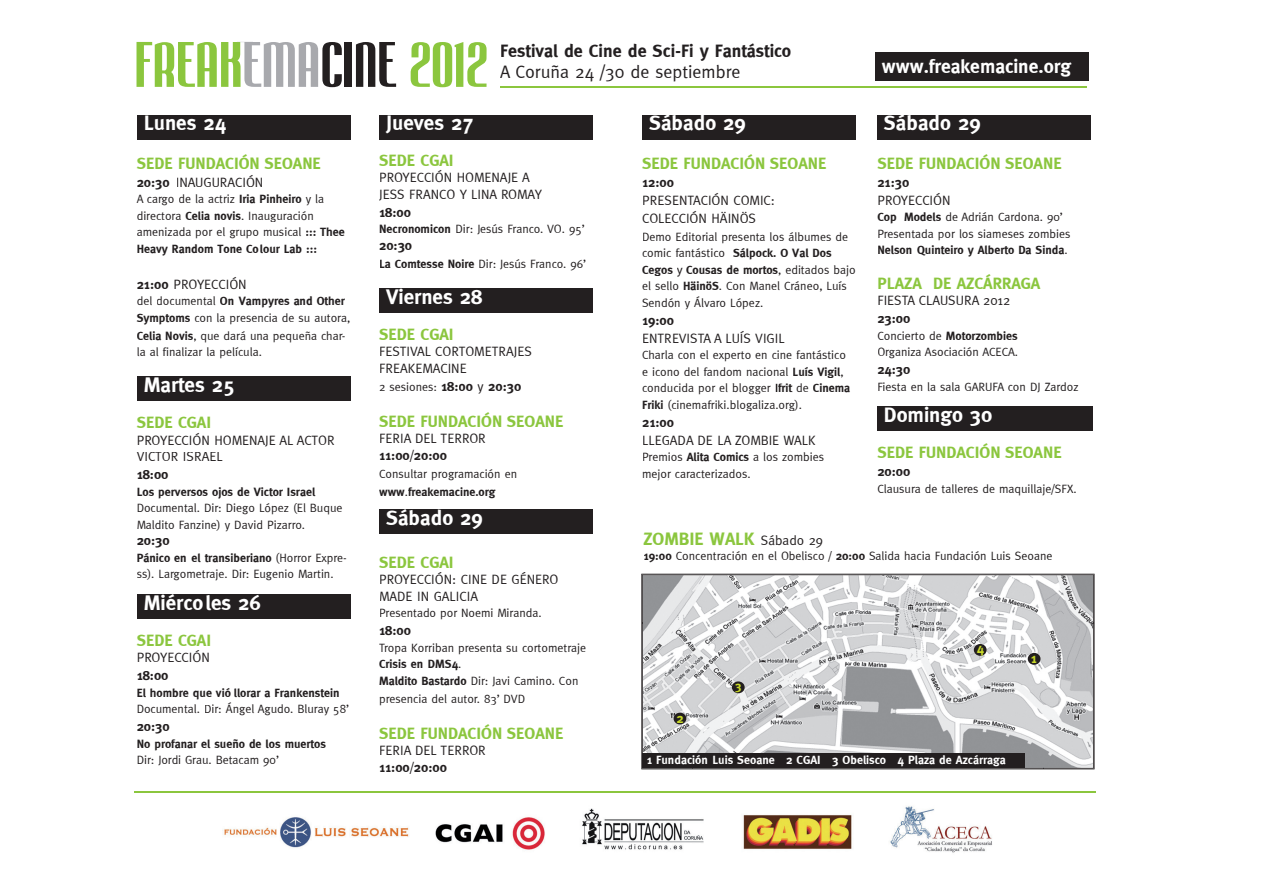
<style>
.page{position:relative;width:1263px;height:893px;background:#fff}
.page>*{position:absolute;margin:0;border:0;box-sizing:border-box;transform-origin:0 0}
.t1{font:57px "Mabella";letter-spacing:.01em;color:#8bc63e}
.t2{font:700 21px "Meta";color:#fff}
.t3{font:700 19.5px "Meta";color:#fff}
.t4{font:700 18px "Meta";color:#231f20}
.t5{font:18px "Meta";color:#231f20}
.t6{font:700 18px "Meta";color:#8bc63e}
.t7{font:700 16.5px "Meta";color:#8bc63e}
.t8{font:13.5px/16.5px "Meta";color:#231f20}
.t9{font:700 13.5px "Meta";color:#231f20}
.t10{font:700 13.5px "Meta";color:#cadb2a}
.t11{font:12px/16.5px "Meta";color:#231f20}
.t12{font:700 12px "Meta";color:#231f20}
.t13{font:700 12px "Meta";color:#fff}
.t14{font:700 12px "Meta";color:#cadb2a}
.s1{color:#a8a9ad}
.s2{color:#231f20}
.s3{font-weight:700}
.s4{font-weight:700;font-size:13.5px}
.s5{font-size:13.5px}
.s6{font-family:"Microsoft Sans Serif"}
.s7{font-weight:400;font-size:13.5px;color:#231f20}
</style>
<div class="page">
<div style="left:137px;top:594px;width:214px;height:25px;background:#231f20"></div>
<div style="left:137px;top:376px;width:214px;height:25px;background:#231f20"></div>
<div style="left:137px;top:115px;width:214px;height:25px;background:#231f20"></div>
<div style="left:379px;top:115px;width:214px;height:25px;background:#231f20"></div>
<div style="left:379px;top:288px;width:214px;height:25px;background:#231f20"></div>
<div style="left:642px;top:115px;width:214px;height:25px;background:#231f20"></div>
<div style="left:379px;top:509px;width:214px;height:25px;background:#231f20"></div>
<div style="left:877px;top:406px;width:215px;height:25px;background:#231f20"></div>
<div style="left:877px;top:115px;width:214px;height:25px;background:#231f20"></div>
<svg style="left:641px;top:574px;width:402px;height:195px"></svg>
<img style="left:642px;top:574px;width:452px;height:49px">
<img style="left:642px;top:623px;width:51px;height:146px">
<img style="left:1043px;top:623px;width:51px;height:146px">
<img style="left:692px;top:720px;width:352px;height:49px">
<svg style="left:1028px;top:653px;width:12px;height:12px"></svg>
<svg style="left:673px;top:713px;width:13px;height:11px"></svg>
<svg style="left:732px;top:681px;width:13px;height:12px"></svg>
<div style="left:643px;top:753px;width:381px;height:15px;background:#231f20"></div>
<svg style="left:974px;top:644px;width:13px;height:12px"></svg>
<hr style="left:135px;top:791px;width:961px;height:1px;background:#8bc63e">
<img style="left:222px;top:806px;width:770px;height:47px">
<div style="left:875px;top:52px;width:214px;height:29px;background:#231f20"></div>
<hr style="left:500px;top:87px;width:586px;height:1px;background:#8bc63e">
<h1 class="t1" style="left:136px;top:31px;width:354px">FREAK<span class="s1">EMA</span><span class="s2">CINE</span> 2012</h1>
<h3 class="t4" style="left:500px;top:40px;width:293px">Festival de Cine de Sci-Fi y Fantástico</h3>
<h3 class="t5" style="left:500px;top:61px;width:242px">A Coruña 24 /30 de septiembre</h3>
<h3 class="t3" style="left:882px;top:55px;width:191px">www.freakemacine.org</h3>
<h2 class="t2" style="left:144px;top:111px;width:84px">Lunes 24</h2>
<h2 class="t2" style="left:386px;top:111px;width:89px">Jueves 27</h2>
<h3 class="t7" style="left:137px;top:153px;width:186px">SEDE FUNDACIÓN SEOANE</h3>
<p class="t8" style="left:137px;top:174px;width:128px"><span class="s3">20:30</span> INAUGURACIÓN</p>
<p class="t11" style="left:137px;top:191px;width:210px">A cargo de la actriz <span class="s3">Iria Pinheiro</span> y la directora <span class="s3">Celia novis</span>. Inauguración amenizada por el grupo musical <span class="s3">::: Thee Heavy Random Tone Colour Lab :::</span></p>
<p class="t8" style="left:137px;top:276px;width:112px"><span class="s3">21:00</span> PROYECCIÓN</p>
<p class="t11" style="left:137px;top:293px;width:215px">del documental <span class="s3">On Vampyres and Other<br>Symptoms</span> con la presencia de su autora,</p>
<p class="t11" style="left:137px;top:327px;width:210px"><span class="s3">Celia Novis</span>, que dará una pequeña char&shy;la al finalizar la película.</p>
<h2 class="t2" style="left:144px;top:372px;width:92px">Martes 25</h2>
<h3 class="t7" style="left:137px;top:413px;width:76px">SEDE CGAI</h3>
<p class="t8" style="left:137px;top:432px;width:200px">PROYECCIÓN HOMENAJE AL ACTOR<br>VICTOR ISRAEL</p>
<p class="t9" style="left:137px;top:467px;width:33px">18:00</p>
<p class="t12" style="left:137px;top:485px;width:180px">Los perversos ojos de Victor Israel</p>
<p class="t11" style="left:137px;top:500px;width:207px">Documental. Dir: Diego López (El Buque<br>Maldito Fanzine) y David Pizarro.</p>
<p class="t9" style="left:137px;top:533px;width:35px">20:30</p>
<p class="t11" style="left:137px;top:549px;width:212px"><span class="s3">Pánico en el transiberiano</span> (Horror Expre&shy;ss). Largometraje. Dir: Eugenio Martin.</p>
<h2 class="t2" style="left:144px;top:590px;width:119px">Miércoles 26</h2>
<h3 class="t7" style="left:137px;top:630px;width:76px">SEDE CGAI</h3>
<p class="t8" style="left:137px;top:649px;width:75px">PROYECCIÓN</p>
<p class="t9" style="left:137px;top:668px;width:33px">18:00</p>
<p class="t12" style="left:137px;top:686px;width:204px">El hombre que vió llorar a Frankenstein</p>
<p class="t11" style="left:137px;top:701px;width:214px">Documental. Dir: Ángel Agudo. Bluray 58’</p>
<p class="t9" style="left:137px;top:719px;width:35px">20:30</p>
<p class="t12" style="left:137px;top:737px;width:191px">No profanar el sueño de los muertos</p>
<p class="t11" style="left:137px;top:752px;width:144px">Dir: Jordi Grau. Betacam 90’</p>
<h3 class="t7" style="left:379px;top:150px;width:76px">SEDE CGAI</h3>
<p class="t8" style="left:379px;top:169px;width:164px">PROYECCIÓN HOMENAJE A<br>JESS FRANCO Y LINA ROMAY</p>
<p class="t9" style="left:379px;top:204px;width:33px">18:00</p>
<p class="t11" style="left:379px;top:221px;width:207px"><span class="s3">Necronomicon</span> Dir: Jesús Franco. VO. 95’</p>
<p class="t9" style="left:379px;top:237px;width:35px">20:30</p>
<p class="t11" style="left:379px;top:255px;width:209px"><span class="s3">La Comtesse Noire</span> Dir: Jesús Franco. 96’</p>
<h2 class="t2" style="left:386px;top:285px;width:98px">Viernes 28</h2>
<h3 class="t7" style="left:379px;top:324px;width:76px">SEDE CGAI</h3>
<p class="t8" style="left:379px;top:343px;width:154px">FESTIVAL CORTOMETRAJES<br>FREAKEMACINE</p>
<p class="t11" style="left:379px;top:378px;width:144px">2 sesiones: <span class="s4">18:00</span> <span class="s5">y</span> <span class="s4">20:30</span></p>
<h3 class="t7" style="left:379px;top:411px;width:186px">SEDE FUNDACIÓN SEOANE</h3>
<p class="t8" style="left:379px;top:430px;width:108px">FERIA DEL TERROR<br><span class="s3">11:00</span>/<span class="s3">20:00</span></p>
<p class="t11" style="left:379px;top:464px;width:139px;line-height:18px">Consultar programación en <span class="s3">www</span>.<span class="s3">freakemacine.org</span></p>
<h2 class="t2" style="left:386px;top:505px;width:98px">Sábado 29</h2>
<h3 class="t7" style="left:379px;top:552px;width:76px">SEDE CGAI</h3>
<p class="t8" style="left:379px;top:571px;width:181px">PROYECCIÓN: CINE DE GÉNERO<br>MADE IN GALICIA</p>
<p class="t11" style="left:379px;top:605px;width:164px">Presentado por Noemi Miranda.</p>
<p class="t9" style="left:379px;top:623px;width:33px">18:00</p>
<p class="t11" style="left:379px;top:639px;width:209px">Tropa Korriban presenta su cortometraje<br><span class="s3">Crisis en DMS4</span>.<br><span class="s3">Maldito Bastardo</span> Dir: Javi Camino. Con</p>
<p class="t11" style="left:379px;top:690px;width:148px">presencia del autor. 83’ DVD</p>
<h3 class="t7" style="left:379px;top:723px;width:186px">SEDE FUNDACIÓN SEOANE</h3>
<p class="t8" style="left:379px;top:742px;width:108px">FERIA DEL TERROR<br><span class="s3">11:00</span>/<span class="s3">20:00</span></p>
<h2 class="t2" style="left:649px;top:111px;width:98px">Sábado 29</h2>
<h3 class="t7" style="left:642px;top:153px;width:186px">SEDE FUNDACIÓN SEOANE</h3>
<p class="t9" style="left:642px;top:174px;width:33px">12:00</p>
<p class="t8" style="left:642px;top:191px;width:134px;line-height:18px">PRESENTACIÓN COMIC:<br>COLECCIÓN HÄINÖS</p>
<p class="t11" style="left:642px;top:228px;width:215px">Demo Editorial presenta los álbumes de comic fantástico <span class="s3">Sálpock. O Val Dos Cegos</span> <span class="s6">y</span> <span class="s3">Cousas de mortos</span>, editados bajo el sello <span class="s3">HäinöS</span>. Con Manel Cráneo, Luís Sendón y Álvaro López.</p>
<p class="t9" style="left:642px;top:312px;width:33px">19:00</p>
<p class="t8" style="left:642px;top:330px;width:144px">ENTREVISTA A LUÍS VIGIL</p>
<p class="t11" style="left:642px;top:347px;width:210px">Charla con el experto en cine fantástico e icono del fandom nacional <span class="s3">Luís Vigil</span>, conducida por el blogger <span class="s3">Ifrit</span> de <span class="s3">Cinema Friki</span> (cinemafriki.blogaliza.org).</p>
<p class="t9" style="left:642px;top:414px;width:33px">21:00</p>
<p class="t8" style="left:642px;top:432px;width:175px">LLEGADA DE LA ZOMBIE WALK</p>
<p class="t11" style="left:642px;top:449px;width:184px">Premios <span class="s3">Alita Comics</span> a los zombies mejor caracterizados.</p>
<h2 class="t2" style="left:884px;top:111px;width:98px">Sábado 29</h2>
<h3 class="t7" style="left:877px;top:153px;width:186px">SEDE FUNDACIÓN SEOANE</h3>
<p class="t9" style="left:877px;top:174px;width:33px">21:30</p>
<p class="t8" style="left:877px;top:192px;width:75px">PROYECCIÓN</p>
<p class="t11" style="left:877px;top:209px;width:195px"><span class="s3">Cop Models</span> de Adrián Cardona. 90’<br>Presentada por los siameses zombies<br><span class="s3">Nelson Quinteiro y Alberto Da Sinda</span>.</p>
<h3 class="t7" style="left:877px;top:273px;width:164px">PLAZA DE AZCÁRRAGA</h3>
<p class="t8" style="left:877px;top:292px;width:134px">FIESTA CLAUSURA 2012</p>
<p class="t9" style="left:877px;top:311px;width:35px">23:00</p>
<p class="t11" style="left:877px;top:327px;width:142px">Concierto de <span class="s3">Motorzombies<br></span>Organiza Asociación ACECA.</p>
<p class="t9" style="left:877px;top:362px;width:35px">24:30</p>
<p class="t11" style="left:877px;top:378px;width:203px">Fiesta en la sala GARUFA con DJ Zardoz</p>
<h2 class="t2" style="left:884px;top:402px;width:110px">Domingo 30</h2>
<h3 class="t7" style="left:877px;top:443px;width:186px">SEDE FUNDACIÓN SEOANE</h3>
<p class="t9" style="left:877px;top:464px;width:35px">20:00</p>
<p class="t11" style="left:877px;top:480px;width:201px">Clausura de talleres de maquillaje/SFX.</p>
<h3 class="t6" style="left:643px;top:529px;width:181px">ZOMBIE WALK <span class="s7">Sábado 29</span></h3>
<p class="t11" style="left:643px;top:548px;width:410px"><span class="s3">19:00</span> Concentración en el Obelisco / <span class="s3">20:00</span> Salida hacia Fundación Luis Seoane</p>
<p class="t10" style="left:677px;top:710px;width:9px">2</p>
<p class="t14" style="left:735px;top:679px;width:8px">3</p>
<p class="t10" style="left:977px;top:640px;width:9px">4</p>
<p class="t13" style="left:647px;top:753px;width:360px">1 Fundación Luis Seoane 2 CGAI 3 Obelisco 4 Plaza de Azcárraga</p>
<p class="t10" style="left:1031px;top:651px;width:8px">1</p>
</div>
